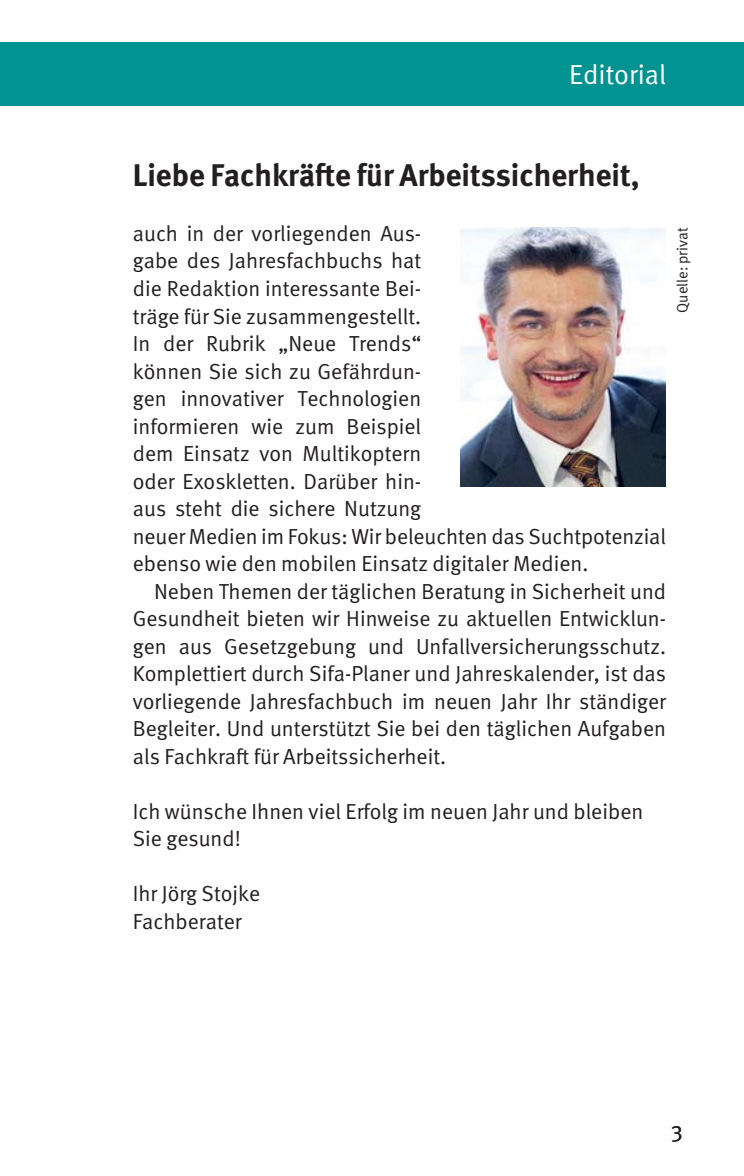
<style>
.page{position:relative;width:744px;height:1176px;background:#fff}
.page>*{position:absolute;margin:0;border:0;box-sizing:border-box;transform-origin:0 0}
.t1{font:700 31.25px "DGUV Meta";color:#231f20}
.t2{font:27.5px "DGUV Meta";color:#fff}
.t3{font:22.5px "DGUV Meta";color:#231f20}
.t4{font:21.75px/27.5px "DGUV Meta";color:#231f20}
.t5{font:15px "DGUV Meta";color:#231f20}
</style>
<div class="page">
<div style="left:0;top:42px;width:744px;height:64px;background:#009391"></div>
<img style="left:461px;top:227px;width:205px;height:260px">
<p class="t2" style="left:569px;top:64px;width:99px">Editorial</p>
<h1 class="t1" style="left:133px;top:164px;width:508px">Liebe Fachkräfte für Arbeitssicherheit,</h1>
<p class="t4" style="left:133px;top:222px;width:535px">auch in der vorliegenden Aus-<br>gabe des Jahresfachbuchs hat<br>die Redaktion interessante Bei-<br>träge für Sie zusammengestellt.<br>In der Rubrik „Neue Trends“<br>können Sie sich zu Gefährdun-<br>gen innovativer Technologien<br>informieren wie zum Beispiel<br>dem Einsatz von Multikoptern<br>oder Exoskletten. Darüber hin-<br>aus steht die sichere Nutzung<br>neuer Medien im Fokus: Wir beleuchten das Suchtpotenzial ebenso wie den mobilen Einsatz digitaler Medien.</p>
<p class="t4" style="left:133px;top:579px;width:535px;text-align:justify;text-indent:21px">Neben Themen der täglichen Beratung in Sicherheit und Gesundheit bieten wir Hinweise zu aktuellen Entwicklun&shy;gen aus Gesetzgebung und Unfallversicherungsschutz.<br>Komplettiert durch Sifa-Planer und Jahreskalender, ist das vorliegende Jahresfachbuch im neuen Jahr Ihr ständiger Begleiter. Und unterstützt Sie bei den täglichen Aufgaben als Fachkraft für Arbeitssicherheit.</p>
<p class="t4" style="left:133px;top:799px;width:512px">Ich wünsche Ihnen viel Erfolg im neuen Jahr und bleiben<br>Sie gesund!</p>
<p class="t4" style="left:133px;top:882px;width:129px">Ihr Jörg Stojke<br>Fachberater</p>
<p class="t5" style="left:677px;top:312px;width:86px;rotate:-90deg">Quelle: privat</p>
<p class="t3" style="left:671px;top:1124px;width:13px">3</p>
</div>
